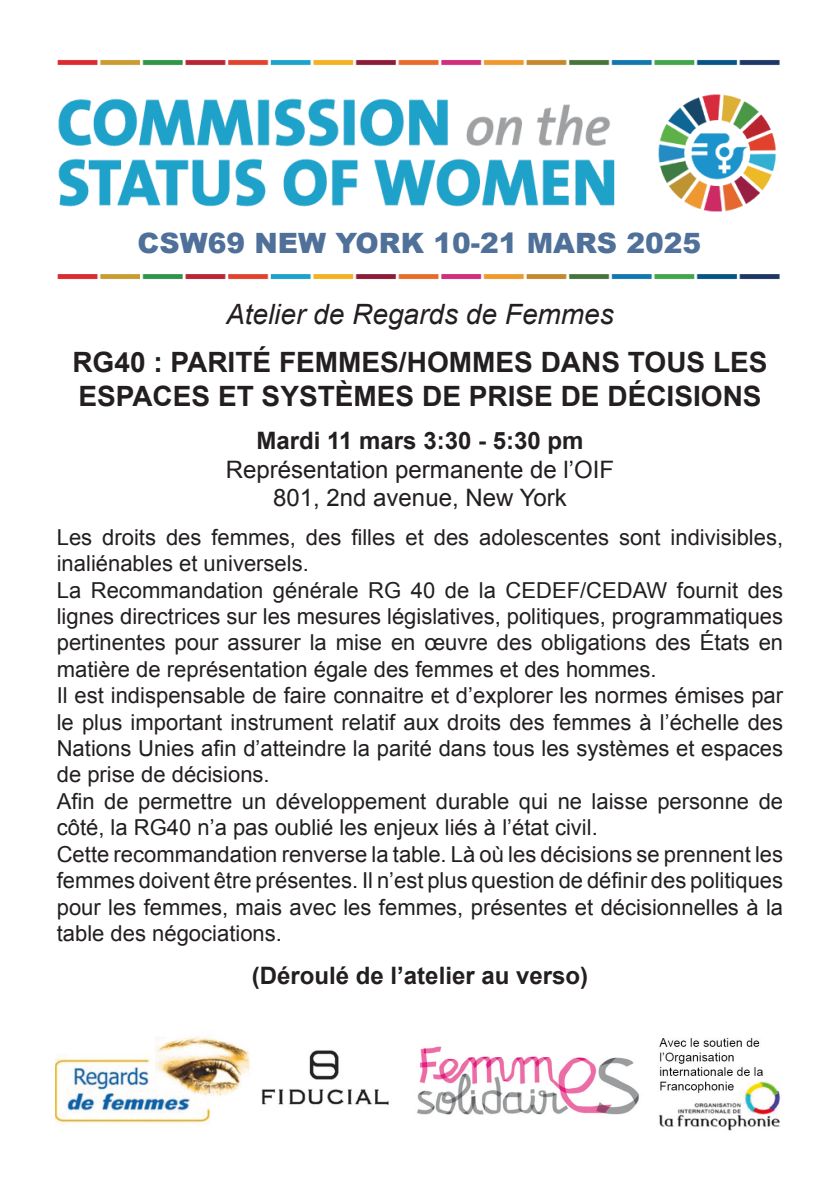
<style>
.page{position:relative;width:840px;height:1191px;background:#fff}
.page>*{position:absolute;margin:0;border:0;box-sizing:border-box;transform-origin:0 0}
.t1{font:700 28px/33.6px "Arial";color:#231f20}
.t2{font:900 28px "Arial";color:#4f7099}
.t3{font:italic 28px "Arial";color:#231f20}
.t4{font:24px/28.8px "Arial";color:#231f20;text-align:center}
.t5{font:700 24px "Arial";color:#231f20}
.t6{font:22px/26.4px "Arial";color:#231f20;text-align:justify}
</style>
<div class="page">
<img style="left:57px;top:59px;width:723px;height:221px">
<img style="left:55px;top:1035px;width:726px;height:96px">
<p class="t2" style="left:137px;top:222px;width:565px">CSW69 NEW YORK 10-21 MARS 2025</p>
<p class="t3" style="left:226px;top:296px;width:389px">Atelier de Regards de Femmes</p>
<p class="t1" style="left:72px;top:346px;width:696px">RG40 : PARITÉ FEMMES/HOMMES DANS TOUS LES<br>ESPACES ET SYSTÈMES DE PRISE DE DÉCISIONS</p>
<p class="t5" style="left:256px;top:424px;width:328px">Mardi 11 mars 3:30 - 5:30 pm</p>
<p class="t4" style="left:225px;top:455px;width:390px">Représentation permanente de l’OIF<br>801, 2nd avenue, New York</p>
<p class="t6" style="left:57px;top:524px;width:727px">Les droits des femmes, des filles et des adolescentes sont indivisibles, inaliénables et universels.</p>
<p class="t6" style="left:57px;top:577px;width:727px">La Recommandation générale RG 40 de la CEDEF/CEDAW fournit des lignes directrices sur les mesures législatives, politiques, programmatiques pertinentes pour assurer la mise en œuvre des obligations des États en matière de représentation égale des femmes et des hommes.</p>
<p class="t6" style="left:57px;top:682px;width:727px">Il est indispensable de faire connaitre et d’explorer les normes émises par le plus important instrument relatif aux droits des femmes à l’échelle des Nations Unies afin d’atteindre la parité dans tous les systèmes et espaces de prise de décisions.</p>
<p class="t6" style="left:57px;top:788px;width:727px">Afin de permettre un développement durable qui ne laisse personne de côté, la RG40 n’a pas oublié les enjeux liés à l’état civil.</p>
<p class="t6" style="left:57px;top:841px;width:727px">Cette recommandation renverse la table. Là où les décisions se prennent les femmes doivent être présentes. Il n’est plus question de définir des politiques pour les femmes, mais avec les femmes, présentes et décisionnelles à la table des négociations.</p>
<p class="t5" style="left:251px;top:960px;width:338px">(Déroulé de l’atelier au verso)</p>
</div>
